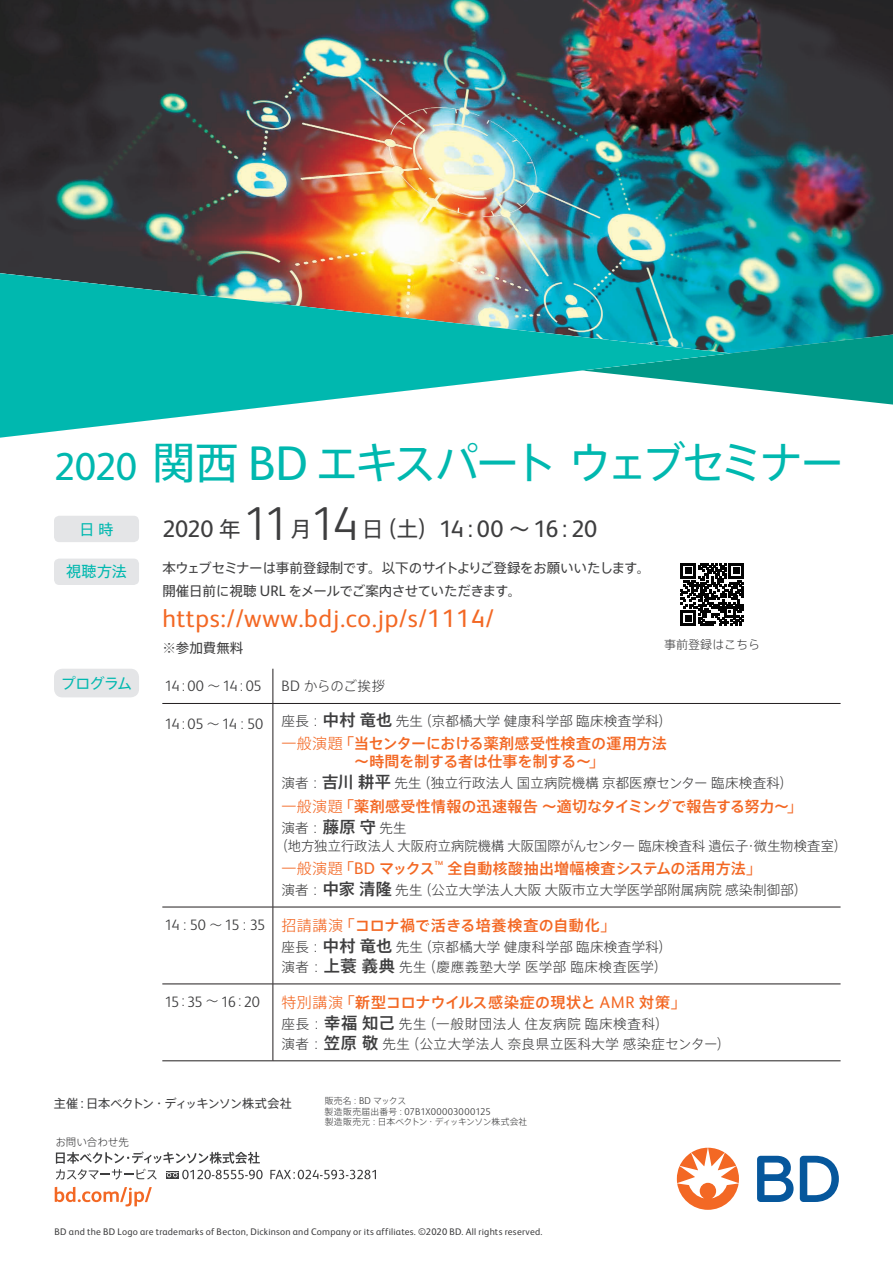
<style>
.page{position:relative;width:893px;height:1263px;background:#fff}
.page>*{position:absolute;margin:0;border:0;box-sizing:border-box;transform-origin:0 0}
.t1{font:300 47.85px "FS Albert Pro";color:#3e3e3f}
.t2{font:43.5px "Axis Pro N";letter-spacing:-.09em;color:#00b8af}
.t3{font:25.35px "FS Albert Pro";letter-spacing:.025em;color:#f36824}
.t4{font:23.85px "FS Albert Pro";color:#3e3e3f}
.t5{font:21.3px "Axis Pro N";color:#3e3e3f}
.t6{font:300 15.15px "FS Albert Pro";letter-spacing:-.06em;color:#3e3e3f}
.t7{font:500 15px/18px "Axis Pro N";letter-spacing:-.005em;color:#f36824}
.t8{font:500 15px "Axis Pro N";letter-spacing:.02em;color:#f36824}
.t9{font:15px "Axis Pro N";letter-spacing:-.015em;color:#00b8af}
.t10{font:300 13.5px/18px "Axis Pro N";letter-spacing:.025em;color:#3e3e3f}
.t11{font:13.5px/22.5px "Axis Pro N";letter-spacing:-.02em;color:#3e3e3f}
.t12{font:300 13.5px/20px "Axis Pro N";letter-spacing:.05em;color:#3e3e3f}
.t13{font:12.15px "Axis Pro N";letter-spacing:-.07em;color:#3e3e3f}
.t14{font:300 12px "Axis Pro N";color:#3e3e3f}
.t15{font:300 10.5px "Axis Pro N";color:#3e3e3f}
.t16{font:300 9.9px "FS Albert Pro";letter-spacing:.01em;color:#3e3e3f}
.t17{font:9.6px "FS Albert Pro";letter-spacing:.02em;color:#3e3e3f}
.t18{font:300 8.7px "Axis Pro N";letter-spacing:-.005em;color:#3e3e3f}
.t19{font:300 8.7px "Axis Pro N";letter-spacing:-.03em;color:#3e3e3f}
.s1{font-family:"FS Albert Pro";font-size:39px}
.s2{font-family:"FS Albert Pro";font-size:48.75px}
.s3{font-family:"Axis Pro N";font-size:21.3px}
.s4{font-family:"FS Albert Pro";font-size:23.85px}
.s5{font-family:"FS Albert Pro";font-size:15.15px}
.s6{font-family:"Axis Pro N";font-size:13.5px}
.s7{font-weight:500;font-size:16.2px}
.s8{font-weight:300}
.s9{font-family:"FS Albert Pro";font-weight:400;font-size:16.8px}
.s10{font-family:"FS Albert Pro";font-weight:300;font-size:15.15px;color:#3e3e3f}
.s11{font-weight:300;font-size:13.5px;color:#3e3e3f}
.s12{font-family:"FS Albert Pro";font-size:9.9px}
.s13{font-family:"Axis Pro N";font-size:8.7px}
</style>
<div class="page">
<img style="left:0;top:0;width:893px;height:335px">
<svg style="left:757px;top:1156px;width:82px;height:46px"></svg>
<svg style="left:677px;top:1148px;width:62px;height:62px"></svg>
<svg style="left:731px;top:335px;width:162px;height:70px;background:#23a89d"></svg>
<svg style="left:0;top:273px;width:731px;height:165px;fill:#00b8af"></svg>
<div style="left:54px;top:669px;width:85px;height:28px;background:#e4e5e7;border-radius:9px"></div>
<hr style="left:273px;top:669px;width:1px;height:34px;background:#231f20">
<hr style="left:273px;top:704px;width:1px;height:203px;background:#231f20">
<hr style="left:273px;top:907px;width:1px;height:77px;background:#231f20">
<hr style="left:273px;top:984px;width:1px;height:77px;background:#231f20">
<hr style="left:162px;top:907px;width:111px;height:1px;background:#231f20">
<hr style="left:273px;top:907px;width:568px;height:1px;background:#231f20">
<hr style="left:162px;top:984px;width:111px;height:1px;background:#231f20">
<hr style="left:273px;top:984px;width:568px;height:1px;background:#231f20">
<hr style="left:162px;top:1060px;width:111px;height:1px;background:#231f20">
<hr style="left:273px;top:1060px;width:568px;height:1px;background:#231f20">
<hr style="left:162px;top:703px;width:111px;height:1px;background:#231f20">
<hr style="left:273px;top:703px;width:568px;height:1px;background:#231f20">
<div style="left:54px;top:516px;width:85px;height:26px;background:#e4e5e7;border-radius:5px"></div>
<div style="left:54px;top:559px;width:85px;height:26px;background:#e4e5e7;border-radius:5px"></div>
<svg style="left:55px;top:1187px;width:97px;height:19px"></svg>
<svg style="left:270px;top:1170px;width:106px;height:9px"></svg>
<svg style="left:56px;top:1151px;width:207px;height:28px"></svg>
<svg style="left:681px;top:563px;width:63px;height:63px"></svg>
<h2 class="t2" style="left:54px;top:441px;width:792px"><span class="s1">2020</span> 関西 <span class="s2">BD</span> エキスパートウェブセミナー</h2>
<h3 class="t4" style="left:162px;top:512px;width:80px">2020 <span class="s3">年</span></h3>
<h1 class="t1" style="left:243px;top:491px;width:117px">11 14</h1>
<h3 class="t5" style="left:291px;top:518px;width:23px">月</h3>
<h3 class="t5" style="left:362px;top:518px;width:237px">日（土）　<span class="s4">14</span>：<span class="s4">00</span> ～ <span class="s4">16</span>：<span class="s4">20</span></h3>
<p class="t11" style="left:162px;top:557px;width:490px">本ウェブセミナーは事前登録制です。以下のサイトよりご登録をお願いいたします。開催日前に視聴 <span class="s5">URL</span> をメールでご案内させていただきます。</p>
<h3 class="t3" style="left:162px;top:600px;width:333px">https://www.bdj.co.jp/s/1114/</h3>
<p class="t9" style="left:80px;top:521px;width:35px">日時</p>
<p class="t9" style="left:66px;top:564px;width:62px">視聴方法</p>
<p class="t11" style="left:162px;top:637px;width:83px">※参加費無料</p>
<p class="t14" style="left:664px;top:638px;width:97px">事前登録はこちら</p>
<p class="t9" style="left:61px;top:675px;width:73px">プログラム</p>
<p class="t6" style="left:164px;top:676px;width:99px">14<span class="s6">：</span>00 <span class="s6">～</span>14<span class="s6">：</span>05</p>
<p class="t10" style="left:281px;top:677px;width:105px"><span class="s5">BD</span> からのご挨拶</p>
<p class="t10" style="left:164px;top:712px;width:509px"><span class="s5">14</span>：<span class="s5">05</span> ～<span class="s5">14</span>：<span class="s5">50</span> 座長：<span class="s7">中村竜也</span>先生（京都橘大学健康科学部臨床検査学科）</p>
<p class="t7" style="left:354px;top:735px;width:314px;text-indent:-73px"><span class="s8">一般演題</span>「当センターにおける薬剤感受性検査の運用方法～時間を制する者は仕事を制する～」</p>
<p class="t10" style="left:281px;top:774px;width:513px">演者：<span class="s7">吉川耕平</span>先生（独立行政法人国立病院機構京都医療センター臨床検査科）</p>
<p class="t7" style="left:281px;top:797px;width:522px"><span class="s8">一般演題</span>「薬剤感受性情報の迅速報告～適切なタイミングで報告する努力～」</p>
<p class="t10" style="left:275px;top:818px;width:574px;text-indent:7px">演者：<span class="s7">藤原守</span>先生<br>（地方独立行政法人大阪府立病院機構大阪国際がんセンター臨床検査科遺伝子・微生物検査室）</p>
<p class="t7" style="left:281px;top:859px;width:481px"><span class="s8">一般演題</span>「<span class="s9">BD</span> マックス<sup>™</sup> 全自動核酸抽出増幅検査システムの活用方法」</p>
<p class="t10" style="left:281px;top:881px;width:527px">演者：<span class="s7">中家清隆</span>先生（公立大学法人大阪大阪市立大学医学部附属病院感染制御部）</p>
<p class="t8" style="left:164px;top:918px;width:452px"><span class="s10">14</span><span class="s11">：</span><span class="s10">50</span> <span class="s11">～</span><span class="s10">15</span><span class="s11">：</span><span class="s10">35</span> <span class="s8">招請講演</span>「コロナ禍で活きる培養検査の自動化」</p>
<p class="t10" style="left:281px;top:936px;width:392px;line-height:20px">座長：<span class="s7">中村竜也</span>先生（京都橘大学健康科学部臨床検査学科）演者：<span class="s7">上蓑義典</span>先生（慶應義塾大学医学部臨床検査医学）</p>
<p class="t6" style="left:164px;top:991px;width:97px">15<span class="s6">：</span>35 <span class="s6">～</span>16<span class="s6">：</span>20</p>
<p class="t7" style="left:281px;top:993px;width:406px"><span class="s8">特別講演</span>「新型コロナウイルス感染症の現状と <span class="s9">AMR</span> 対策」</p>
<p class="t12" style="left:281px;top:1013px;width:450px">座長：<span class="s7">幸福知己</span>先生（一般財団法人住友病院臨床検査科）<br>演者：<span class="s7">笠原敬</span>先生（公立大学法人奈良県立医科大学感染症センター）</p>
<p class="t13" style="left:54px;top:1098px;width:239px">主催：日本ベクトン・ディッキンソン株式会社</p>
<p class="t15" style="left:55px;top:1136px;width:75px">お問い合わせ先</p>
<p class="t19" style="left:325px;top:1096px;width:83px">販売名：<span class="s12">BD</span> マックス</p>
<p class="t16" style="left:325px;top:1104px;width:168px"><span class="s13">製造販売届出番号：</span>07B1X00003000125</p>
<p class="t18" style="left:325px;top:1117px;width:204px">製造販売元：日本ベクトン・ディッキンソン株式会社</p>
<p class="t17" style="left:55px;top:1225px;width:489px">BD and the BD Logo are trademarks of Becton, Dickinson and Company or its affiliates. ©2020 BD. All rights reserved.</p>
</div>
